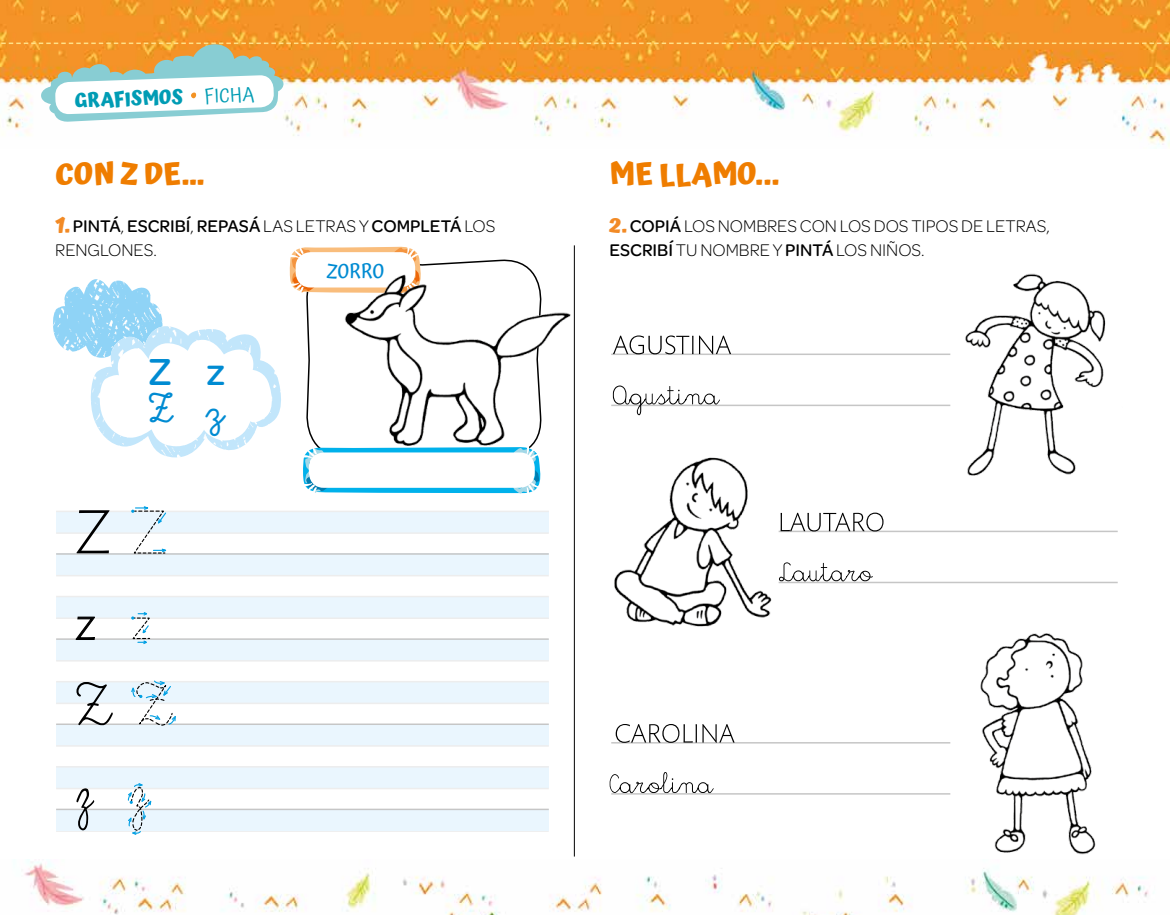
<style>
.page{position:relative;width:1170px;height:915px;background:#fff}
.page>*{position:absolute;margin:0;border:0;box-sizing:border-box;transform-origin:0 0}
.t1{font:43.95px "La Senio Kp";color:#008bd2}
.t2{font:500 40.05px "Omnes";color:#008bd2}
.t3{font:700 30px "Atma";color:#ef7d00}
.t4{font:700 19.5px "Atma";color:#009cb4}
.t5{font:500 19.5px "Atma";letter-spacing:.005em;color:#008bd2}
.t6{font:300 18px/24px "Omnes";color:#000}
.t7{font:500 18px/24px "Omnes";color:#000}
.s1{font-weight:400}
.s2{font-family:"Atma";font-weight:700;font-size:21.9px;color:#f28a25}
.s3{font-weight:300}
.s4{font-weight:500}
</style>
<div class="page">
<img style="left:24px;top:859px;width:1125px;height:55px">
<img style="left:0;top:0;width:1169px;height:147px">
<hr style="left:574px;top:245px;width:1px;height:611px;background:#000">
<img style="left:950px;top:273px;width:156px;height:203px">
<hr style="left:56px;top:830px;width:492px;height:1px;background:#ededed">
<div style="left:56px;top:724px;width:492px;height:21px;background:#eaf6fe"></div>
<div style="left:56px;top:808px;width:492px;height:22px;background:#eaf6fe"></div>
<div style="left:56px;top:639px;width:492px;height:21px;background:#eaf6fe"></div>
<div style="left:56px;top:553px;width:492px;height:22px;background:#eaf6fe"></div>
<div style="left:56px;top:682px;width:492px;height:21px;background:#eaf6fe"></div>
<div style="left:56px;top:766px;width:492px;height:21px;background:#eaf6fe"></div>
<div style="left:56px;top:597px;width:492px;height:21px;background:#eaf6fe"></div>
<div style="left:56px;top:511px;width:492px;height:21px;background:#eaf6fe"></div>
<hr style="left:56px;top:510px;width:492px;height:2px;background:#ededed">
<hr style="left:56px;top:808px;width:492px;height:1px;background:#c6c6c6">
<hr style="left:56px;top:787px;width:492px;height:2px;background:#ededed">
<hr style="left:56px;top:765px;width:492px;height:2px;background:#ededed">
<hr style="left:56px;top:745px;width:492px;height:1px;background:#ededed">
<hr style="left:56px;top:723px;width:492px;height:1px;background:#c6c6c6">
<hr style="left:56px;top:702px;width:492px;height:2px;background:#ededed">
<hr style="left:56px;top:680px;width:492px;height:2px;background:#ededed">
<hr style="left:56px;top:659px;width:492px;height:2px;background:#ededed">
<hr style="left:56px;top:638px;width:492px;height:1px;background:#c6c6c6">
<hr style="left:56px;top:617px;width:492px;height:1px;background:#ededed">
<hr style="left:56px;top:595px;width:492px;height:2px;background:#ededed">
<hr style="left:56px;top:574px;width:492px;height:2px;background:#ededed">
<hr style="left:56px;top:553px;width:492px;height:1px;background:#c6c6c6">
<hr style="left:56px;top:532px;width:492px;height:1px;background:#ededed">
<hr style="left:611px;top:353px;width:339px;height:2px;background:#c6c6c6">
<hr style="left:611px;top:741px;width:339px;height:2px;background:#c6c6c6">
<hr style="left:778px;top:530px;width:339px;height:2px;background:#c6c6c6">
<hr style="left:611px;top:404px;width:339px;height:2px;background:#c6c6c6">
<hr style="left:611px;top:792px;width:339px;height:2px;background:#c6c6c6">
<hr style="left:778px;top:581px;width:339px;height:2px;background:#c6c6c6">
<svg style="left:613px;top:335px;width:118px;height:19px"></svg>
<svg style="left:613px;top:385px;width:107px;height:30px"></svg>
<img style="left:614px;top:457px;width:166px;height:170px">
<img style="left:950px;top:633px;width:175px;height:231px">
<svg style="left:780px;top:512px;width:103px;height:19px"></svg>
<svg style="left:778px;top:562px;width:94px;height:19px"></svg>
<svg style="left:615px;top:724px;width:119px;height:18px"></svg>
<svg style="left:609px;top:772px;width:104px;height:20px"></svg>
<img style="left:545px;top:252px;width:30px;height:211px">
<svg style="left:76px;top:616px;width:19px;height:23px"></svg>
<svg style="left:76px;top:510px;width:34px;height:43px"></svg>
<svg style="left:76px;top:682px;width:37px;height:43px"></svg>
<svg style="left:76px;top:788px;width:18px;height:42px"></svg>
<svg style="left:131px;top:506px;width:41px;height:48px"></svg>
<svg style="left:131px;top:612px;width:20px;height:32px"></svg>
<svg style="left:130px;top:680px;width:47px;height:46px"></svg>
<svg style="left:127px;top:783px;width:25px;height:52px"></svg>
<svg style="left:53px;top:246px;width:492px;height:248px"></svg>
<div style="left:309px;top:452px;width:225px;height:35px;background:#fff;border-radius:15px"></div>
<svg style="left:0;top:43px;width:1169px;height:79px"></svg>
<p class="t4" style="left:74px;top:89px;width:181px;rotate:-2deg">GRAFISMOS <span class="s1">FICHA</span></p>
<h3 class="t3" style="left:55px;top:156px;width:151px">CON Z DE…</h3>
<p class="t7" style="left:55px;top:213px;width:441px"><span class="s2">1.</span> PINTÁ<span class="s3">,</span> ESCRIBÍ<span class="s3">,</span> REPASÁ <span class="s3">LAS LETRAS Y</span> COMPLETÁ <span class="s3">LOS<br>RENGLONES.</span></p>
<h2 class="t2" style="left:148px;top:344px;width:79px">Z z</h2>
<h1 class="t1" style="left:148px;top:384px;width:78px">Z z</h1>
<p class="t5" style="left:326px;top:258px;width:59px">ZORRO</p>
<h3 class="t3" style="left:609px;top:156px;width:171px">ME LLAMO...</h3>
<p class="t6" style="left:609px;top:213px;width:442px"><span class="s2">2.</span> <span class="s4">COPIÁ</span> LOS NOMBRES CON LOS DOS TIPOS DE LETRAS,<br><span class="s4">ESCRIBÍ</span> TU NOMBRE Y <span class="s4">PINTÁ</span> LOS NIÑOS.</p>
</div>
